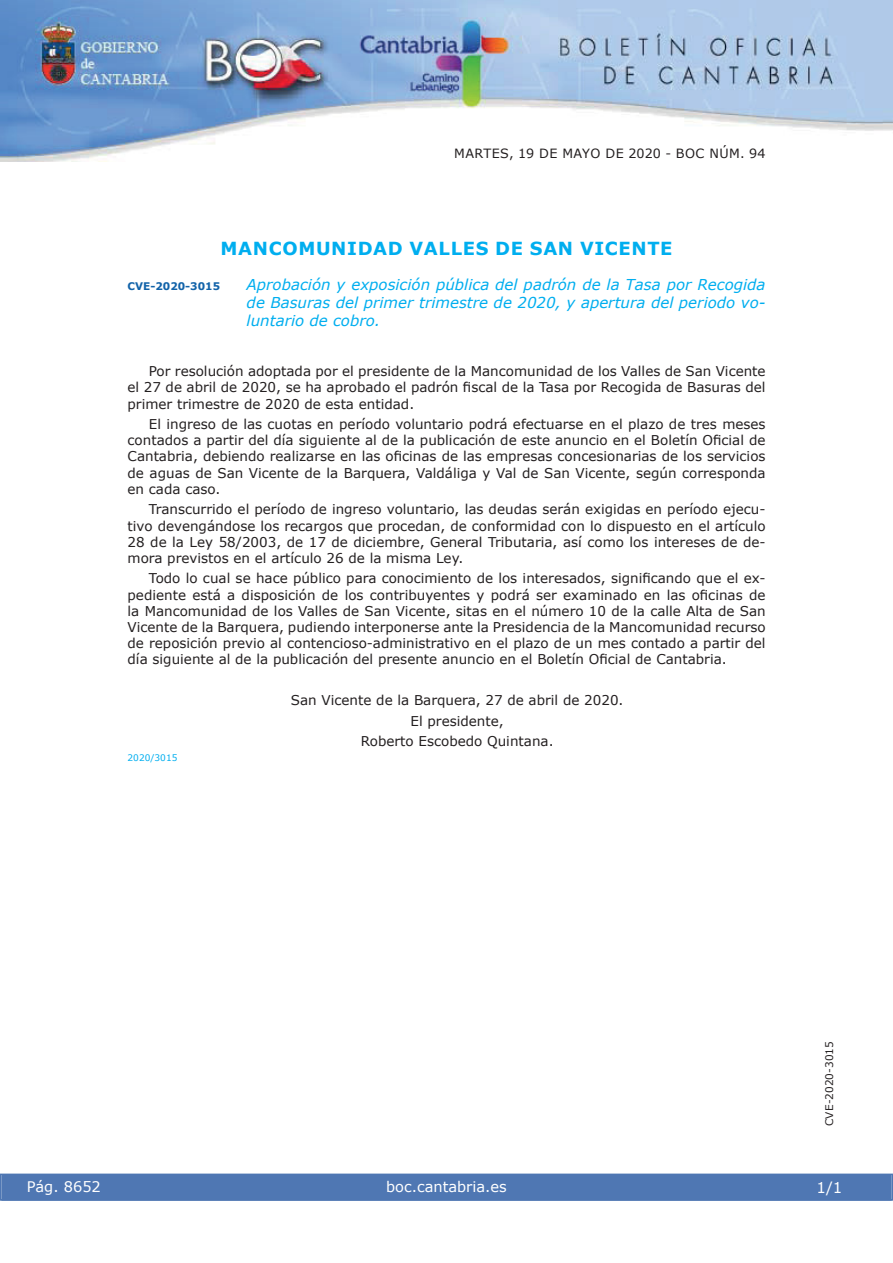
<style>
.page{position:relative;width:893px;height:1263px;background:#fff}
.page>*{position:absolute;margin:0;border:0;box-sizing:border-box;transform-origin:0 0}
.t1{font:700 18px "Verdana";letter-spacing:.035em;color:#00aeef}
.t2{font:italic 15px/18px "Verdana";color:#00aeef;text-align:justify}
.t3{font:15px "Verdana";color:#fff}
.t4{font:14.55px "Verdana";color:#fff}
.t5{font:13.5px/16.2px "Verdana";color:#231f20;text-align:justify}
.t6{font:12.75px "Verdana";letter-spacing:.035em;color:#231f20}
.t7{font:10.5px "Verdana";color:#231f20}
.t8{font:700 10.5px "Verdana";color:#1263a9}
.t9{font:9px "Verdana";color:#00aeef}
</style>
<div class="page">
<img style="left:0;top:0;width:893px;height:161px">
<div style="left:1px;top:1174px;width:890px;height:27px;background:#4f77b3"></div>
<div style="left:0;top:1174px;width:893px;height:27px;border:1px solid #4f77b3"></div>
<p class="t6" style="left:454px;top:145px;width:313px">MARTES, 19 DE MAYO DE 2020 - BOC NÚM. 94</p>
<h1 class="t1" style="left:221px;top:237px;width:453px">MANCOMUNIDAD VALLES DE SAN VICENTE</h1>
<p class="t8" style="left:128px;top:279px;width:94px">CVE-2020-3015</p>
<p class="t2" style="left:247px;top:275px;width:520px">Aprobación y exposición pública del padrón de la Tasa por Recogida de Basuras del primer trimestre de 2020, y apertura del periodo vo&shy;luntario de cobro.</p>
<p class="t5" style="left:128px;top:363px;width:639px;text-indent:21px">Por resolución adoptada por el presidente de la Mancomunidad de los Valles de San Vicente el 27 de abril de 2020, se ha aprobado el padrón fiscal de la Tasa por Recogida de Basuras del primer trimestre de 2020 de esta entidad.</p>
<p class="t5" style="left:128px;top:416px;width:640px;text-indent:21px">El ingreso de las cuotas en período voluntario podrá efectuarse en el plazo de tres meses contados a partir del día siguiente al de la publicación de este anuncio en el Boletín Oficial de Cantabria, debiendo realizarse en las oficinas de las empresas concesionarias de los servicios de aguas de San Vicente de la Barquera, Valdáliga y Val de San Vicente, según corresponda en cada caso.</p>
<p class="t5" style="left:128px;top:501px;width:639px;text-indent:21px">Transcurrido el período de ingreso voluntario, las deudas serán exigidas en período ejecu&shy;tivo devengándose los recargos que procedan, de conformidad con lo dispuesto en el artículo 28 de la Ley 58/2003, de 17 de diciembre, General Tributaria, así como los intereses de de&shy;mora previstos en el artículo 26 de la misma Ley.</p>
<p class="t5" style="left:128px;top:570px;width:640px;text-indent:21px">Todo lo cual se hace público para conocimiento de los interesados, significando que el ex&shy;pediente está a disposición de los contribuyentes y podrá ser examinado en las oficinas de la Mancomunidad de los Valles de San Vicente, sitas en el número 10 de la calle Alta de San Vicente de la Barquera, pudiendo interponerse ante la Presidencia de la Mancomunidad recurso de reposición previo al contencioso-administrativo en el plazo de un mes contado a partir del día siguiente al de la publicación del presente anuncio en el Boletín Oficial de Cantabria.</p>
<p class="t5" style="left:291px;top:690px;width:334px;line-height:20.4px;text-align:center">San Vicente de la Barquera, 27 de abril de 2020.<br>El presidente,<br>Roberto Escobedo Quintana.</p>
<p class="t9" style="left:128px;top:752px;width:51px">2020/3015</p>
<p class="t4" style="left:27px;top:1177px;width:76px">Pág. 8652</p>
<p class="t4" style="left:386px;top:1178px;width:122px">boc.cantabria.es</p>
<p class="t7" style="left:823px;top:1126px;width:87px;rotate:-90deg">CVE-2020-3015</p>
<p class="t3" style="left:816px;top:1178px;width:27px">1/1</p>
</div>
